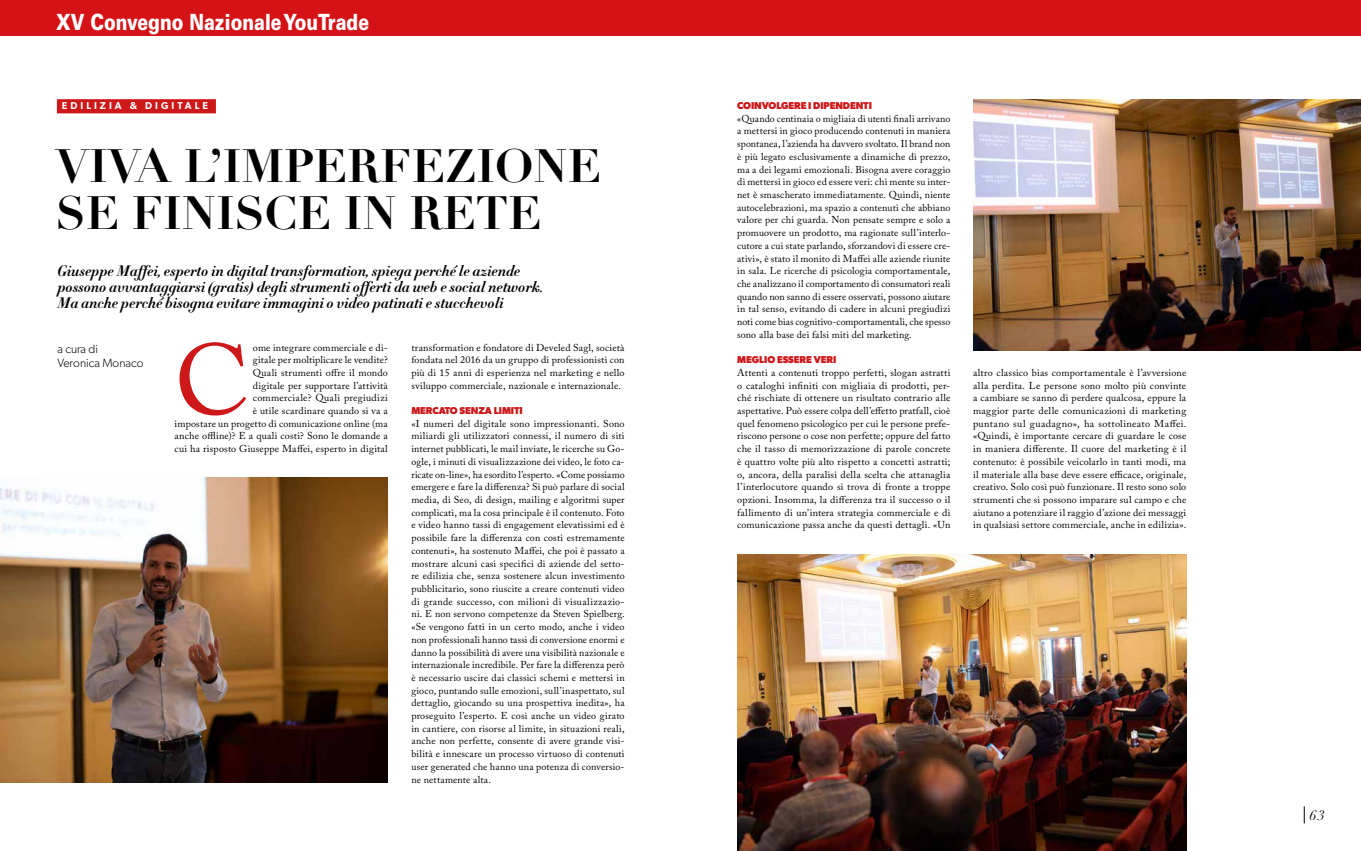
<style>
.page{position:relative;width:1361px;height:851px;background:#fff}
.page>*{position:absolute;margin:0;border:0;box-sizing:border-box;transform-origin:0 0}
.t1{font:99.3px "Adobe Caslon Pro";color:#cd1719}
.t2{font:700 46px/47px "Didot LT Std";color:#000}
.t3{font:900 22.3px "Univers LT Std";color:#fff;scale:.79 1}
.t4{font:15px/16px "Didot HTF B06 Bold Ital";letter-spacing:-.01em;color:#000}
.t5{font:italic 14px "Didot LT Std";color:#000}
.t6{font:300 12px/14.4px "Gibson";color:#000}
.t7{font:10px/12.7px "Adobe Caslon Pro";letter-spacing:.015em;color:#000;text-align:justify}
.t8{font:700 10px "Gibson";letter-spacing:-.01em;color:#cd1719}
.t9{font:600 10px "Gibson";letter-spacing:.3em;color:#fff}
</style>
<div class="page">
<svg style="left:1304px;top:806px;width:1px;height:17px"></svg>
<div style="left:57px;top:99px;width:159px;height:14px;background:#cd1719"></div>
<div style="left:0;top:0;width:1361px;height:35px;background:#d51317"></div>
<img style="left:0;top:477px;width:388px;height:305px">
<img style="left:973px;top:99px;width:388px;height:251px">
<img style="left:737px;top:554px;width:449px;height:296px">
<h3 class="t3" style="left:56px;top:8px;width:398px">XV Convegno Nazionale YouTrade</h3>
<p class="t9" style="left:62px;top:100px;width:148px">EDILIZIA &amp; DIGITALE</p>
<h2 class="t2" style="left:56px;top:143px;width:546px">VIVA L’IMPERFEZIONE<br>SE FINISCE IN RETE</h2>
<h3 class="t4" style="left:57px;top:263px;width:487px">Giuseppe Maffei, esperto in digital transformation, spiega perché le aziende possono avvantaggiarsi (gratis) degli strumenti offerti da web e social network.<br>Ma anche perché bisogna evitare immagini o video patinati e stucchevoli</h3>
<p class="t6" style="left:57px;top:341px;width:88px">a cura di<br>Veronica Monaco</p>
<h1 class="t1" style="left:175px;top:321px;width:77px">C</h1>
<p class="t7" style="left:175px;top:340px;width:215px;text-align:right">ome integrare commerciale e di-<br>gitale per moltiplicare le vendite?<br>Quali strumenti offre il mondo<br>digitale per supportare l’attività<br>commerciale? Quali pregiudizi<br>è utile scardinare quando si va a<br>impostare un progetto di comunicazione online (ma anche offline)? E a quali costi? Sono le domande a cui ha risposto Giuseppe Maffei, esperto in digital</p>
<p class="t7" style="left:411px;top:340px;width:215px">transformation e fondatore di Develed Sagl, società fondata nel 2016 da un gruppo di professionisti con più di 15 anni di esperienza nel marketing e nello sviluppo commerciale, nazionale e internazionale.</p>
<p class="t8" style="left:411px;top:404px;width:113px">MERCATO SENZA LIMITI</p>
<p class="t7" style="left:411px;top:417px;width:215px">«I numeri del digitale sono impressionanti. Sono miliardi gli utilizzatori connessi, il numero di siti internet pubblicati, le mail inviate, le ricerche su Go&shy;ogle, i minuti di visualizzazione dei video, le foto ca&shy;ricate on-line», ha esordito l’esperto. «Come possiamo emergere e fare la differenza? Si può parlare di social media, di Seo, di design, mailing e algoritmi super complicati, ma la cosa principale è il contenuto. Foto e video hanno tassi di engagement elevatissimi ed è possibile fare la differenza con costi estremamente contenuti», ha sostenuto Maffei, che poi è passato a mostrare alcuni casi specifici di aziende del setto&shy;re edilizia che, senza sostenere alcun investimento pubblicitario, sono riuscite a creare contenuti video di grande successo, con milioni di visualizzazio&shy;ni. E non servono competenze da Steven Spielberg. «Se vengono fatti in un certo modo, anche i video non professionali hanno tassi di conversione enormi e danno la possibilità di avere una visibilità nazionale e internazionale incredibile. Per fare la differenza però è necessario uscire dai classici schemi e mettersi in gioco, puntando sulle emozioni, sull’inaspettato, sul dettaglio, giocando su una prospettiva inedita», ha proseguito l’esperto. E così anche un video girato in cantiere, con risorse al limite, in situazioni reali, anche non perfette, consente di avere grande visi&shy;bilità e innescare un processo virtuoso di contenuti user generated che hanno una potenza di conversio&shy;ne nettamente alta.</p>
<p class="t8" style="left:737px;top:100px;width:136px">COINVOLGERE I DIPENDENTI</p>
<p class="t7" style="left:737px;top:112px;width:215px">«Quando centinaia o migliaia di utenti finali arrivano a mettersi in gioco producendo contenuti in maniera spontanea, l’azienda ha davvero svoltato. Il brand non è più legato esclusivamente a dinamiche di prezzo, ma a dei legami emozionali. Bisogna avere coraggio di mettersi in gioco ed essere veri: chi mente su inter&shy;net è smascherato immediatamente. Quindi, niente autocelebrazioni, ma spazio a contenuti che abbiano valore per chi guarda. Non pensate sempre e solo a promuovere un prodotto, ma ragionate sull’interlo&shy;cutore a cui state parlando, sforzandovi di essere cre&shy;ativi», è stato il monito di Maffei alle aziende riunite in sala. Le ricerche di psicologia comportamentale, che analizzano il comportamento di consumatori reali quando non sanno di essere osservati, possono aiutare in tal senso, evitando di cadere in alcuni pregiudizi noti come bias cognitivo-comportamentali, che spesso sono alla base dei falsi miti del marketing.</p>
<p class="t8" style="left:737px;top:354px;width:101px">MEGLIO ESSERE VERI</p>
<p class="t7" style="left:737px;top:366px;width:215px">Attenti a contenuti troppo perfetti, slogan astratti o cataloghi infiniti con migliaia di prodotti, per&shy;ché rischiate di ottenere un risultato contrario alle aspettative. Può essere colpa dell’effetto pratfall, cioè quel fenomeno psicologico per cui le persone prefe&shy;riscono persone o cose non perfette; oppure del fatto che il tasso di memorizzazione di parole concrete è quattro volte più alto rispetto a concetti astratti; o, ancora, della paralisi della scelta che attanaglia l’interlocutore quando si trova di fronte a troppe opzioni. Insomma, la differenza tra il successo o il fallimento di un’intera strategia commerciale e di comunicazione passa anche da questi dettagli. «Un</p>
<p class="t7" style="left:973px;top:366px;width:215px">altro classico bias comportamentale è l’avversione alla perdita. Le persone sono molto più convinte a cambiare se sanno di perdere qualcosa, eppure la maggior parte delle comunicazioni di marketing puntano sul guadagno», ha sottolineato Maffei. «Quindi, è importante cercare di guardare le cose in maniera differente. Il cuore del marketing è il contenuto: è possibile veicolarlo in tanti modi, ma il materiale alla base deve essere efficace, originale, creativo. Solo così può funzionare. Il resto sono solo strumenti che si possono imparare sul campo e che aiutano a potenziare il raggio d’azione dei messaggi in qualsiasi settore commerciale, anche in edilizia».</p>
<h3 class="t5" style="left:1310px;top:806px;width:16px">63</h3>
</div>
